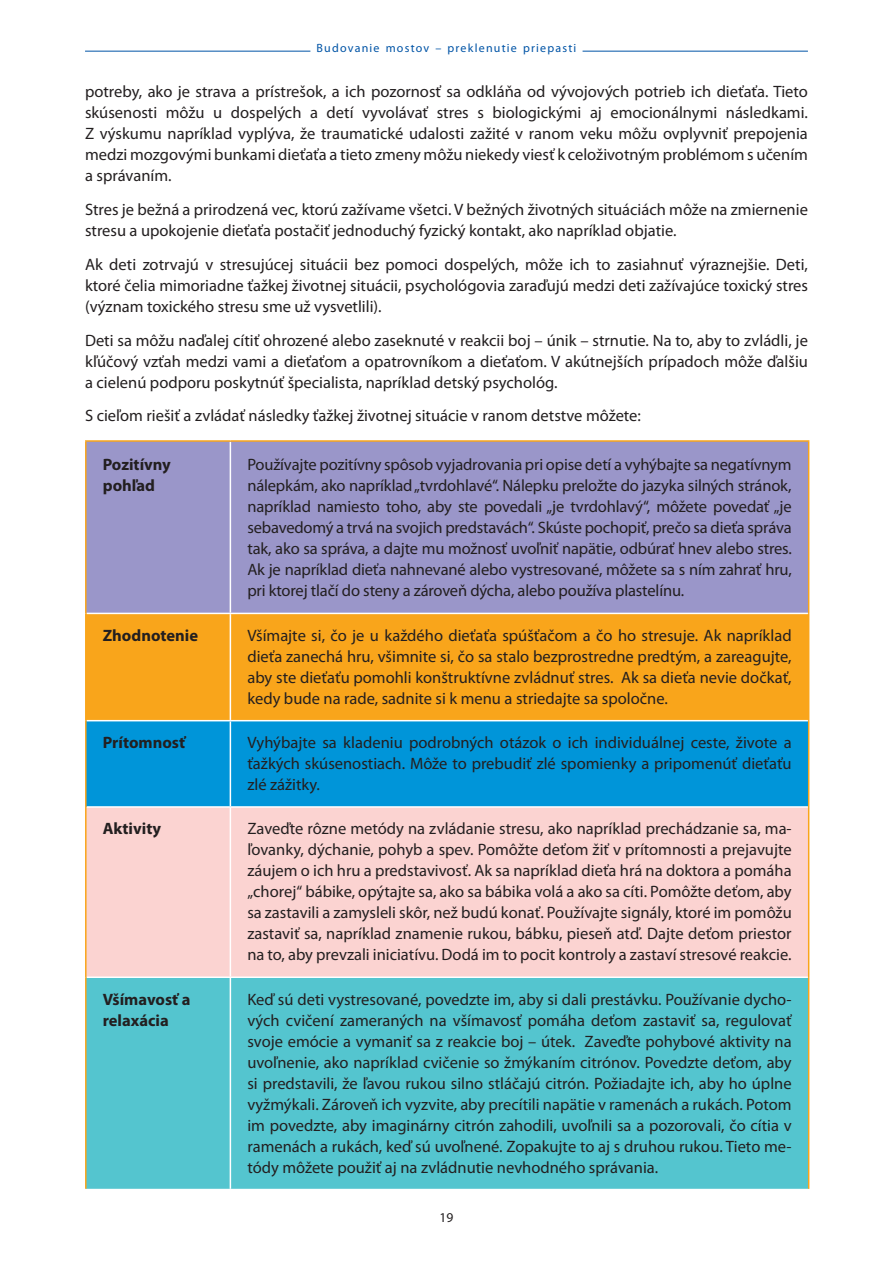
<style>
.page{position:relative;width:893px;height:1263px;background:#fff}
.page>*{position:absolute;margin:0;border:0;box-sizing:border-box;transform-origin:0 0}
.t1{font:16.5px/21px "Myriad Pro";color:#231f20;text-align:justify}
.t2{font:700 16.5px/21px "Myriad Pro";color:#231f20}
.t3{font:13.5px "Myriad Pro";color:#231f20}
.t4{font:12px "Myriad Pro";letter-spacing:.1em;color:#0154a6}
</style>
<div class="page">
<hr style="left:85px;top:51px;width:225px;height:1px;background:#0154a6">
<hr style="left:583px;top:51px;width:225px;height:1px;background:#0154a6">
<div style="left:87px;top:442px;width:721px;height:171px;background:#9a96c9"></div>
<div style="left:87px;top:614px;width:721px;height:106px;background:#f9a51b"></div>
<div style="left:87px;top:721px;width:721px;height:85px;background:#0095d9"></div>
<div style="left:87px;top:808px;width:721px;height:168px;background:#fbd3d1"></div>
<div style="left:87px;top:978px;width:721px;height:211px;background:#54c5cf"></div>
<hr style="left:230px;top:442px;width:1px;height:171px;background:#fff">
<hr style="left:230px;top:614px;width:1px;height:106px;background:#fff">
<hr style="left:230px;top:721px;width:1px;height:85px;background:#fff">
<hr style="left:230px;top:808px;width:1px;height:168px;background:#fff">
<hr style="left:230px;top:978px;width:1px;height:211px;background:#fff">
<hr style="left:85px;top:440px;width:145px;height:2px;background:#f9a51b">
<hr style="left:85px;top:442px;width:2px;height:171px;background:#f9a51b">
<hr style="left:230px;top:440px;width:579px;height:2px;background:#f9a51b">
<hr style="left:808px;top:442px;width:1px;height:171px;background:#f9a51b">
<hr style="left:85px;top:613px;width:2px;height:108px;background:#f9a51b">
<hr style="left:808px;top:613px;width:1px;height:108px;background:#f9a51b">
<hr style="left:85px;top:721px;width:2px;height:86px;background:#f9a51b">
<hr style="left:808px;top:721px;width:1px;height:86px;background:#f9a51b">
<hr style="left:85px;top:807px;width:2px;height:170px;background:#f9a51b">
<hr style="left:808px;top:807px;width:1px;height:170px;background:#f9a51b">
<hr style="left:85px;top:977px;width:2px;height:212px;background:#f9a51b">
<hr style="left:808px;top:977px;width:1px;height:212px;background:#f9a51b">
<p class="t4" style="left:317px;top:43px;width:261px">Budovanie mostov – preklenutie priepasti</p>
<p class="t1" style="left:85px;top:83px;width:724px">potreby, ako je strava a prístrešok, a ich pozornosť sa odkláňa od vývojových potrieb ich dieťaťa. Tieto skúsenosti môžu u dospelých a detí vyvolávať stres s biologickými aj emocionálnymi následkami.<br>Z výskumu napríklad vyplýva, že traumatické udalosti zažité v ranom veku môžu ovplyvniť prepojenia medzi mozgovými bunkami dieťaťa a tieto zmeny môžu niekedy viesť k celoživotným problémom s učením a správaním.</p>
<p class="t1" style="left:85px;top:200px;width:724px">Stres je bežná a prirodzená vec, ktorú zažívame všetci. V bežných životných situáciách môže na zmiernenie stresu a upokojenie dieťaťa postačiť jednoduchý fyzický kontakt, ako napríklad objatie.</p>
<p class="t1" style="left:85px;top:255px;width:724px">Ak deti zotrvajú v stresujúcej situácii bez pomoci dospelých, môže ich to zasiahnuť výraznejšie. Deti, ktoré čelia mimoriadne ťažkej životnej situácii, psychológovia zaraďujú medzi deti zažívajúce toxický stres (význam toxického stresu sme už vysvetlili).</p>
<p class="t1" style="left:85px;top:331px;width:724px">Deti sa môžu naďalej cítiť ohrozené alebo zaseknuté v reakcii boj – únik – strnutie. Na to, aby to zvládli, je kľúčový vzťah medzi vami a dieťaťom a opatrovníkom a dieťaťom. V akútnejších prípadoch môže ďalšiu a cielenú podporu poskytnúť špecialista, napríklad detský psychológ.</p>
<p class="t1" style="left:85px;top:407px;width:557px">S cieľom riešiť a zvládať následky ťažkej životnej situácie v ranom detstve môžete:</p>
<p class="t2" style="left:103px;top:456px;width:70px">Pozitívny pohľad</p>
<p class="t1" style="left:247px;top:456px;width:546px">Používajte pozitívny spôsob vyjadrovania pri opise detí a vyhýbajte sa negatívnym nálepkám, ako napríklad „tvrdohlavé“. Nálepku preložte do jazyka silných stránok, napríklad namiesto toho, aby ste povedali „je tvrdohlavý“, môžete povedať „je sebavedomý a trvá na svojich predstavách“. Skúste pochopiť, prečo sa dieťa správa tak, ako sa správa, a dajte mu možnosť uvoľniť napätie, odbúrať hnev alebo stres.<br>Ak je napríklad dieťa nahnevané alebo vystresované, môžete sa s ním zahrať hru, pri ktorej tlačí do steny a zároveň dýcha, alebo používa plastelínu.</p>
<p class="t2" style="left:103px;top:626px;width:97px">Zhodnotenie</p>
<p class="t1" style="left:247px;top:626px;width:546px">Všímajte si, čo je u každého dieťaťa spúšťačom a čo ho stresuje. Ak napríklad dieťa zanechá hru, všimnite si, čo sa stalo bezprostredne predtým, a zareagujte, aby ste dieťaťu pomohli konštruktívne zvládnuť stres. Ak sa dieťa nevie dočkať, kedy bude na rade, sadnite si k menu a striedajte sa spoločne.</p>
<p class="t2" style="left:103px;top:733px;width:84px">Prítomnosť</p>
<p class="t1" style="left:247px;top:733px;width:546px">Vyhýbajte sa kladeniu podrobných otázok o ich individuálnej ceste, živote a ťažkých skúsenostiach. Môže to prebudiť zlé spomienky a pripomenúť dieťaťu zlé zážitky.</p>
<p class="t2" style="left:103px;top:819px;width:60px">Aktivity</p>
<p class="t1" style="left:247px;top:819px;width:546px">Zaveďte rôzne metódy na zvládanie stresu, ako napríklad prechádzanie sa, ma&shy;ľovanky, dýchanie, pohyb a spev. Pomôžte deťom žiť v prítomnosti a prejavujte záujem o ich hru a predstavivosť. Ak sa napríklad dieťa hrá na doktora a pomáha „chorej“ bábike, opýtajte sa, ako sa bábika volá a ako sa cíti. Pomôžte deťom, aby sa zastavili a zamysleli skôr, než budú konať. Používajte signály, ktoré im pomôžu zastaviť sa, napríklad znamenie rukou, bábku, pieseň atď. Dajte deťom priestor na to, aby prevzali iniciatívu. Dodá im to pocit kontroly a zastaví stresové reakcie.</p>
<p class="t2" style="left:103px;top:990px;width:89px">Všímavosť a relaxácia</p>
<p class="t1" style="left:247px;top:990px;width:546px">Keď sú deti vystresované, povedzte im, aby si dali prestávku. Používanie dycho&shy;vých cvičení zameraných na všímavosť pomáha deťom zastaviť sa, regulovať svoje emócie a vymaniť sa z reakcie boj – útek. Zaveďte pohybové aktivity na uvoľnenie, ako napríklad cvičenie so žmýkaním citrónov. Povedzte deťom, aby si predstavili, že ľavou rukou silno stláčajú citrón. Požiadajte ich, aby ho úplne vyžmýkali. Zároveň ich vyzvite, aby precítili napätie v ramenách a rukách. Potom im povedzte, aby imaginárny citrón zahodili, uvoľnili sa a pozorovali, čo cítia v ramenách a rukách, keď sú uvoľnené. Zopakujte to aj s druhou rukou. Tieto me&shy;tódy môžete použiť aj na zvládnutie nevhodného správania.</p>
<p class="t3" style="left:440px;top:1212px;width:15px">19</p>
</div>
